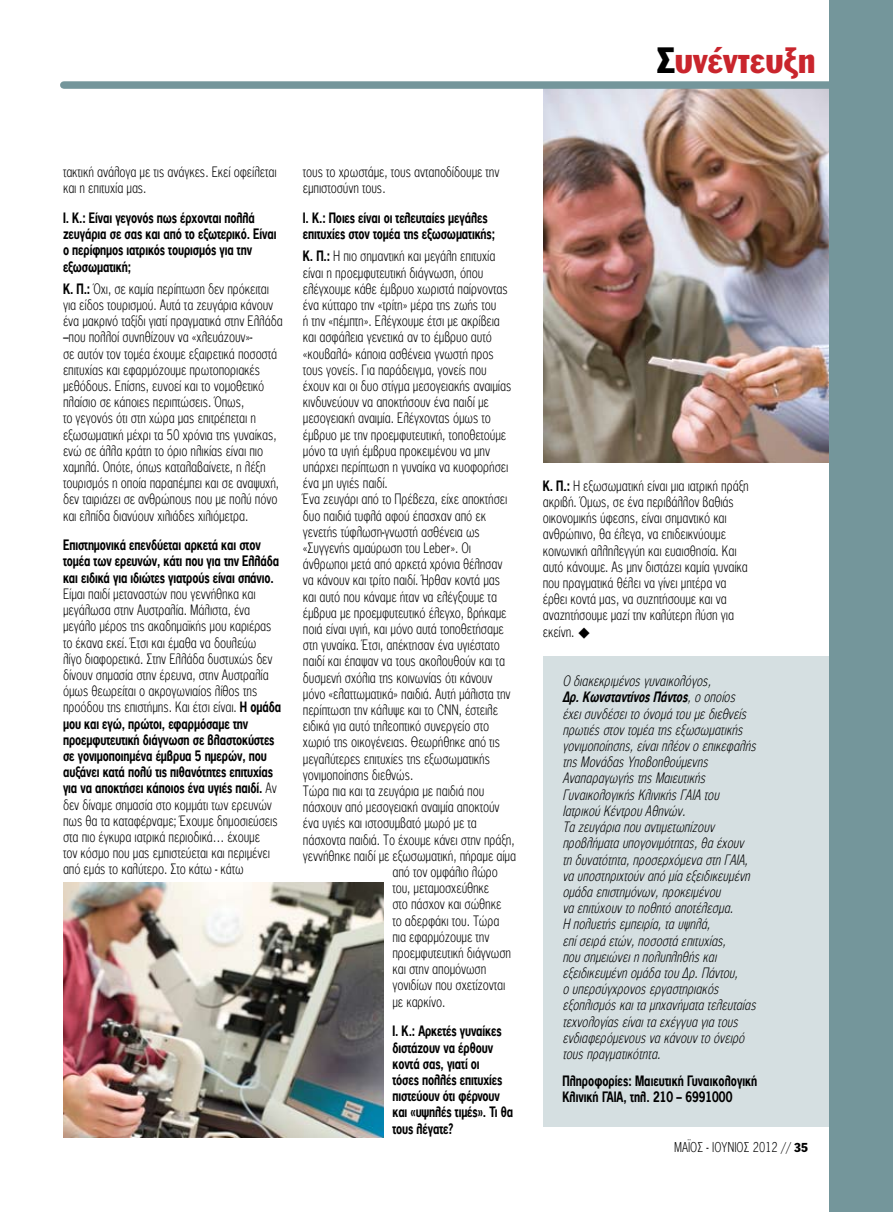
<style>
.page{position:relative;width:893px;height:1212px;background:#fff}
.page>*{position:absolute;margin:0;border:0;box-sizing:border-box;transform-origin:0 0}
.t1{font:condensed 36px "Porsche Franklin Goth Gr";color:#c9252c}
.t2{font:300 13.5px/16.2px "PF News Gothic Condensed";letter-spacing:-.01em;color:#000}
.t3{font:italic 300 13.5px/16.2px "PF News Gothic Condensed";color:#000}
.t4{font:700 13.5px/16.2px "PF News Gothic Condensed";letter-spacing:-.01em;color:#000}
.t5{font:300 12.75px "PF News Gothic Condensed";color:#000}
.s1{color:#000}
.s2{font-weight:700}
.s3{font-family:"Porsche Franklin Goth Gr";font-weight:400;font-stretch:condensed}
</style>
<div class="page">
<img style="left:543px;top:89px;width:286px;height:374px">
<div style="left:829px;top:0;width:64px;height:1212px;background:#74969b"></div>
<div style="left:64px;top:81px;width:765px;height:8px;background:#74969b"></div>
<img style="left:64px;top:883px;width:320px;height:254px">
<div style="left:543px;top:656px;width:286px;height:471px;background:#d5dfe1"></div>
<h1 class="t1" style="left:658px;top:40px;width:160px"><span class="s1">Σ</span>υνέντευξη</h1>
<p class="t2" style="left:63px;top:163px;width:215px">τακτική ανάλογα με τις ανάγκες. Εκεί οφείλεται και η επιτυχία μας.</p>
<p class="t4" style="left:63px;top:209px;width:215px">Ι. Κ.: Είναι γεγονός πως έρχονται πολλά ζευγάρια σε σας και από το εξωτερικό. Είναι ο περίφημος ιατρικός τουρισμός για την εξωσωματική;</p>
<p class="t2" style="left:63px;top:280px;width:221px"><span class="s2">Κ. Π.:</span> Όχι, σε καμία περίπτωση δεν πρόκειται για είδος τουρισμού. Αυτά τα ζευγάρια κάνουν ένα μακρινό ταξίδι γιατί πραγματικά στην Ελλάδα –που πολλοί συνηθίζουν να «χλευάζουν»-<br>σε αυτόν τον τομέα έχουμε εξαιρετικά ποσοστά επιτυχίας και εφαρμόζουμε πρωτοποριακές μεθόδους. Επίσης, ευνοεί και το νομοθετικό πλαίσιο σε κάποιες περιπτώσεις. Όπως,<br>το γεγονός ότι στη χώρα μας επιτρέπεται η εξωσωματική μέχρι τα 50 χρόνια της γυναίκας, ενώ σε άλλα κράτη το όριο ηλικίας είναι πιο χαμηλά. Οπότε, όπως καταλαβαίνετε, η λέξη τουρισμός η οποία παραπέμπει και σε αναψυχή, δεν ταιριάζει σε ανθρώπους που με πολύ πόνο και ελπίδα διανύουν χιλιάδες χιλιόμετρα.</p>
<p class="t4" style="left:63px;top:537px;width:218px">Επιστημονικά επενδύεται αρκετά και στον τομέα των ερευνών, κάτι που για την Ελλάδα και ειδικά για ιδιώτες γιατρούς είναι σπάνιο.</p>
<p class="t2" style="left:63px;top:585px;width:220px">Είμαι παιδί μεταναστών που γεννήθηκα και μεγάλωσα στην Αυστραλία. Μάλιστα, ένα μεγάλο μέρος της ακαδημαϊκής μου καριέρας το έκανα εκεί. Έτσι και έμαθα να δουλεύω<br>λίγο διαφορετικά. Στην Ελλάδα δυστυχώς δεν δίνουν σημασία στην έρευνα, στην Αυστραλία όμως θεωρείται ο ακρογωνιαίος λίθος της προόδου της επιστήμης. Και έτσι είναι. <span class="s2">Η ομάδα μου και εγώ, πρώτοι, εφαρμόσαμε την προεμφυτευτική διάγνωση σε βλαστοκύστες σε γονιμοποιημένα έμβρυα 5 ημερών, που αυξάνει κατά πολύ τις πιθανότητες επιτυχίας για να αποκτήσει κάποιος ένα υγιές παιδί.</span> Αν δεν δίναμε σημασία στο κομμάτι των ερευνών πως θα τα καταφέρναμε; Έχουμε δημοσιεύσεις στα πιο έγκυρα ιατρικά περιοδικά… έχουμε<br>τον κόσμο που μας εμπιστεύεται και περιμένει από εμάς το καλύτερο. Στο κάτω - κάτω</p>
<p class="t2" style="left:303px;top:163px;width:198px">τους το χρωστάμε, τους ανταποδίδουμε την εμπιστοσύνη τους.</p>
<p class="t4" style="left:303px;top:209px;width:194px">Ι. Κ.: Ποιες είναι οι τελευταίες μεγάλες επιτυχίες στον τομέα της εξωσωματικής;</p>
<p class="t2" style="left:303px;top:248px;width:194px"><span class="s2">Κ. Π.:</span> Η πιο σημαντική και μεγάλη επιτυχία</p>
<p class="t2" style="left:303px;top:264px;width:182px">είναι η προεμφυτευτική διάγνωση, όπου</p>
<p class="t2" style="left:303px;top:280px;width:206px">ελέγχουμε κάθε έμβρυο χωριστά παίρνοντας</p>
<p class="t2" style="left:303px;top:296px;width:195px">ένα κύτταρο την «τρίτη» μέρα της ζωής του</p>
<p class="t2" style="left:303px;top:312px;width:199px">ή την «πέμπτη». Ελέγχουμε έτσι με ακρίβεια</p>
<p class="t2" style="left:303px;top:329px;width:190px">και ασφάλεια γενετικά αν το έμβρυο αυτό</p>
<p class="t2" style="left:303px;top:345px;width:193px">«κουβαλά» κάποια ασθένεια γνωστή προς</p>
<p class="t2" style="left:303px;top:361px;width:185px">τους γονείς. Για παράδειγμα, γονείς που</p>
<p class="t2" style="left:303px;top:377px;width:210px">έχουν και οι δυο στίγμα μεσογειακής αναιμίας</p>
<p class="t2" style="left:303px;top:393px;width:188px">κινδυνεύουν να αποκτήσουν ένα παιδί με</p>
<p class="t2" style="left:303px;top:410px;width:190px">μεσογειακή αναιμία. Ελέγχοντας όμως το</p>
<p class="t2" style="left:303px;top:426px;width:205px">έμβρυο με την προεμφυτευτική, τοποθετούμε</p>
<p class="t2" style="left:303px;top:442px;width:189px">μόνο τα υγιή έμβρυα προκειμένου να μην</p>
<p class="t2" style="left:303px;top:458px;width:207px">υπάρχει περίπτωση η γυναίκα να κυοφορήσει</p>
<p class="t2" style="left:303px;top:474px;width:87px">ένα μη υγιές παιδί.</p>
<p class="t2" style="left:303px;top:491px;width:206px">Ένα ζευγάρι από το Πρέβεζα, είχε αποκτήσει</p>
<p class="t2" style="left:303px;top:507px;width:185px">δυο παιδιά τυφλά αφού έπασχαν από εκ</p>
<p class="t2" style="left:303px;top:523px;width:179px">γενετής τύφλωση-γνωστή ασθένεια ως</p>
<p class="t2" style="left:303px;top:539px;width:170px">«Συγγενής αμαύρωση του Leber». Οι</p>
<p class="t2" style="left:303px;top:555px;width:201px">άνθρωποι μετά από αρκετά χρόνια θέλησαν</p>
<p class="t2" style="left:303px;top:572px;width:199px">να κάνουν και τρίτο παιδί. Ήρθαν κοντά μας</p>
<p class="t2" style="left:303px;top:588px;width:196px">και αυτό που κάναμε ήταν να ελέγξουμε τα</p>
<p class="t2" style="left:303px;top:604px;width:205px">έμβρυα με προεμφυτευτικό έλεγχο, βρήκαμε</p>
<p class="t2" style="left:303px;top:620px;width:203px">ποιά είναι υγιή, και μόνο αυτά τοποθετήσαμε</p>
<p class="t2" style="left:303px;top:636px;width:198px">στη γυναίκα. Έτσι, απέκτησαν ένα υγιέστατο</p>
<p class="t2" style="left:303px;top:653px;width:204px">παιδί και έπαψαν να τους ακολουθούν και τα</p>
<p class="t2" style="left:303px;top:669px;width:191px">δυσμενή σχόλια της κοινωνίας ότι κάνουν</p>
<p class="t2" style="left:303px;top:685px;width:209px">μόνο «ελαττωματικά» παιδιά. Αυτή μάλιστα την</p>
<p class="t2" style="left:303px;top:701px;width:197px">περίπτωση την κάλυψε και το CNN, έστειλε</p>
<p class="t2" style="left:303px;top:717px;width:188px">ειδικά για αυτό τηλεοπτικό συνεργείο στο</p>
<p class="t2" style="left:303px;top:734px;width:199px">χωριό της οικογένειας. Θεωρήθηκε από τις</p>
<p class="t2" style="left:303px;top:750px;width:189px">μεγαλύτερες επιτυχίες της εξωσωματικής</p>
<p class="t2" style="left:303px;top:766px;width:112px">γονιμοποίησης διεθνώς.</p>
<p class="t2" style="left:303px;top:782px;width:183px">Τώρα πια και τα ζευγάρια με παιδιά που</p>
<p class="t2" style="left:303px;top:798px;width:198px">πάσχουν από μεσογειακή αναιμία αποκτούν</p>
<p class="t2" style="left:303px;top:815px;width:175px">ένα υγιές και ιστοσυμβατό μωρό με τα</p>
<p class="t2" style="left:303px;top:831px;width:213px">πάσχοντα παιδιά. Το έχουμε κάνει στην πράξη,</p>
<p class="t2" style="left:303px;top:847px;width:215px">γεννήθηκε παιδί με εξωσωματική, πήραμε αίμα</p>
<p class="t2" style="left:392px;top:863px;width:107px">από τον ομφάλιο λώρο</p>
<p class="t2" style="left:392px;top:879px;width:98px">του, μεταμοσχεύθηκε</p>
<p class="t2" style="left:392px;top:896px;width:110px">στο πάσχον και σώθηκε</p>
<p class="t2" style="left:392px;top:912px;width:109px">το αδερφάκι του. Τώρα</p>
<p class="t2" style="left:392px;top:928px;width:99px">πια εφαρμόζουμε την</p>
<p class="t2" style="left:392px;top:944px;width:120px">προεμφυτευτική διάγνωση</p>
<p class="t2" style="left:392px;top:960px;width:95px">και στην απομόνωση</p>
<p class="t2" style="left:392px;top:977px;width:114px">γονιδίων που σχετίζονται</p>
<p class="t2" style="left:392px;top:993px;width:54px">με καρκίνο.</p>
<p class="t4" style="left:392px;top:1023px;width:122px">Ι. Κ.: Αρκετές γυναίκες διστάζουν να έρθουν κοντά σας, γιατί οι<br>τόσες πολλές επιτυχίες πιστεύουν ότι φέρνουν και «υψηλές τιμές». Τι θα τους λέγατε?</p>
<p class="t2" style="left:543px;top:477px;width:208px"><span class="s2">Κ. Π.:</span> Η εξωσωματική είναι μια ιατρική πράξη ακριβή. Όμως, σε ένα περιβάλλον βαθιάς οικονομικής ύφεσης, είναι σημαντικό και ανθρώπινο, θα έλεγα, να επιδεικνύουμε κοινωνική αλληλεγγύη και ευαισθησία. Και αυτό κάνουμε. Ας μην διστάζει καμία γυναίκα που πραγματικά θέλει να γίνει μητέρα να έρθει κοντά μας, να συζητήσουμε και να αναζητήσουμε μαζί την καλύτερη λύση για εκείνη. ◆</p>
<p class="t3" style="left:562px;top:672px;width:199px">Ο διακεκριμένοςγυναικολόγος, <span class="s2">Δρ.ΚωνσταντίνοςΠάντος</span>,οοποίος έχεισυνδέσειτοόνομάτουμεδιεθνείς πρωτιέςστοντομέατηςεξωσωματικής γονιμοποίησης,είναιπλέονοεπικεφαλής τηςΜονάδαςΥποβοηθούμενης ΑναπαραγωγήςτηςΜαιευτικής ΓυναικολογικήςΚλινικήςΓΑΙΑτου ΙατρικούΚέντρουΑθηνών.<br>Ταζευγάριαπουαντιμετωπίζουν προβλήματαυπογονιμότητας,θαέχουν τηδυνατότητα,προσερχόμεναστηΓΑΙΑ, ναυποστηριχτούναπόμίαεξειδικευμένη ομάδαεπιστημόνων,προκειμένου ναεπιτύχουντοποθητόαποτέλεσμα.<br>Η πολυετήςεμπειρία,ταυψηλά, επίσειράετών,ποσοστάεπιτυχίας, πουσημειώνειηπολυπληθήςκαι εξειδικευμένηομάδατουΔρ.Πάντου, ουπερσύγχρονοςεργαστηριακός εξοπλισμόςκαιταμηχανήματατελευταίας τεχνολογίαςείναιταεχέγγυαγιατους ενδιαφερόμενουςνακάνουντοόνειρό τουςπραγματικότητα.</p>
<p class="t4" style="left:562px;top:1072px;width:196px">Πληροφορίες: Μαιευτική Γυναικολογική<br>Κλινική ΓΑΙΑ, τηλ. 210 – 6991000</p>
<p class="t5" style="left:674px;top:1139px;width:135px">ΜΑΪΟΣ - ΙΟΥΝΙΟΣ 2012 // <span class="s3">35</span></p>
</div>
